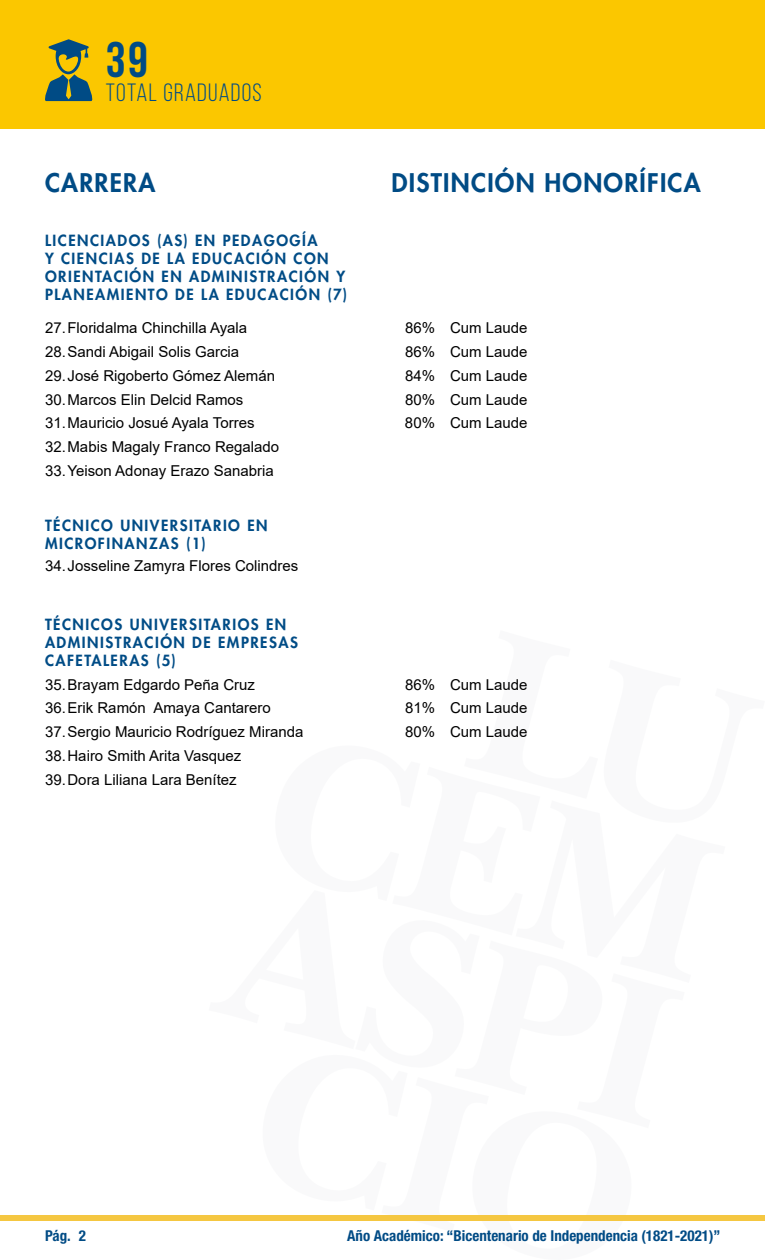
<style>
.page{position:relative;width:765px;height:1260px;background:#fff}
.page>*{position:absolute;margin:0;border:0;box-sizing:border-box;transform-origin:0 0}
.t1{font:700 50px "Bebas Neue";color:#004b85}
.t2{font:800 25px "Futura Std";letter-spacing:.05em;color:#004b85}
.t3{font:25px "Bebas Neue";letter-spacing:.05em;color:#004b85}
.t4{font:15px/23.8px "Arial";color:#000}
.t5{font:800 15px/18px "Futura Std";letter-spacing:.1em;color:#004c86}
.t6{font:700 condensed 15px "Helvetica Neue LT Std";color:#004b85}
</style>
<div class="page">
<div style="left:0;top:1216px;width:765px;height:5px;background:#f5c741"></div>
<div style="left:0;top:0;width:765px;height:128px;background:#fbc700"></div>
<svg style="left:45px;top:39px;width:48px;height:62px"></svg>
<h1 class="t1" style="left:106px;top:32px;width:44px">39</h1>
<h2 class="t3" style="left:106px;top:79px;width:157px">TOTAL GRADUADOS</h2>
<h2 class="t2" style="left:45px;top:167px;width:112px">CARRERA</h2>
<h2 class="t2" style="left:391px;top:167px;width:311px">DISTINCIÓN HONORÍFICA</h2>
<p class="t5" style="left:45px;top:232px;width:304px">LICENCIADOS (AS) EN PEDAGOGÍA<br>Y CIENCIAS DE LA EDUCACIÓN CON<br>ORIENTACIÓN EN ADMINISTRACIÓN Y<br>PLANEAMIENTO DE LA EDUCACIÓN (7)</p>
<p class="t4" style="left:45px;top:316px;width:204px">27.Floridalma Chinchilla Ayala</p>
<p class="t4" style="left:405px;top:316px;width:124px">86% Cum Laude</p>
<p class="t4" style="left:45px;top:340px;width:196px">28.Sandi Abigail Solis Garcia</p>
<p class="t4" style="left:405px;top:340px;width:124px">86% Cum Laude</p>
<p class="t4" style="left:45px;top:364px;width:232px">29.José Rigoberto Gómez Alemán</p>
<p class="t4" style="left:405px;top:364px;width:124px">84% Cum Laude</p>
<p class="t4" style="left:45px;top:387px;width:200px">30.Marcos Elin Delcid Ramos</p>
<p class="t4" style="left:405px;top:387px;width:124px">80% Cum Laude</p>
<p class="t4" style="left:45px;top:411px;width:211px">31.Mauricio Josué Ayala Torres</p>
<p class="t4" style="left:405px;top:411px;width:124px">80% Cum Laude</p>
<p class="t4" style="left:45px;top:435px;width:236px">32.Mabis Magaly Franco Regalado<br>33.Yeison Adonay Erazo Sanabria</p>
<p class="t5" style="left:45px;top:517px;width:224px">TÉCNICO UNIVERSITARIO EN<br>MICROFINANZAS (1)</p>
<p class="t4" style="left:45px;top:554px;width:255px">34.Josseline Zamyra Flores Colindres</p>
<p class="t5" style="left:45px;top:616px;width:255px">TÉCNICOS UNIVERSITARIOS EN<br>ADMINISTRACIÓN DE EMPRESAS<br>CAFETALERAS (5)</p>
<p class="t4" style="left:45px;top:672px;width:212px">35.Brayam Edgardo Peña Cruz</p>
<p class="t4" style="left:405px;top:672px;width:124px">86% Cum Laude</p>
<p class="t4" style="left:45px;top:696px;width:227px">36.Erik Ramón Amaya Cantarero</p>
<p class="t4" style="left:405px;top:696px;width:124px">81% Cum Laude</p>
<p class="t4" style="left:45px;top:720px;width:260px">37.Sergio Mauricio Rodríguez Miranda</p>
<p class="t4" style="left:405px;top:720px;width:124px">80% Cum Laude</p>
<p class="t4" style="left:45px;top:744px;width:198px">38.Hairo Smith Arita Vasquez<br>39.Dora Liliana Lara Benítez</p>
<p class="t6" style="left:45px;top:1226px;width:42px">Pág. 2</p>
<p class="t6" style="left:347px;top:1226px;width:375px">Año Académico: “Bicentenario de Independencia (1821-2021)”</p>
</div>
